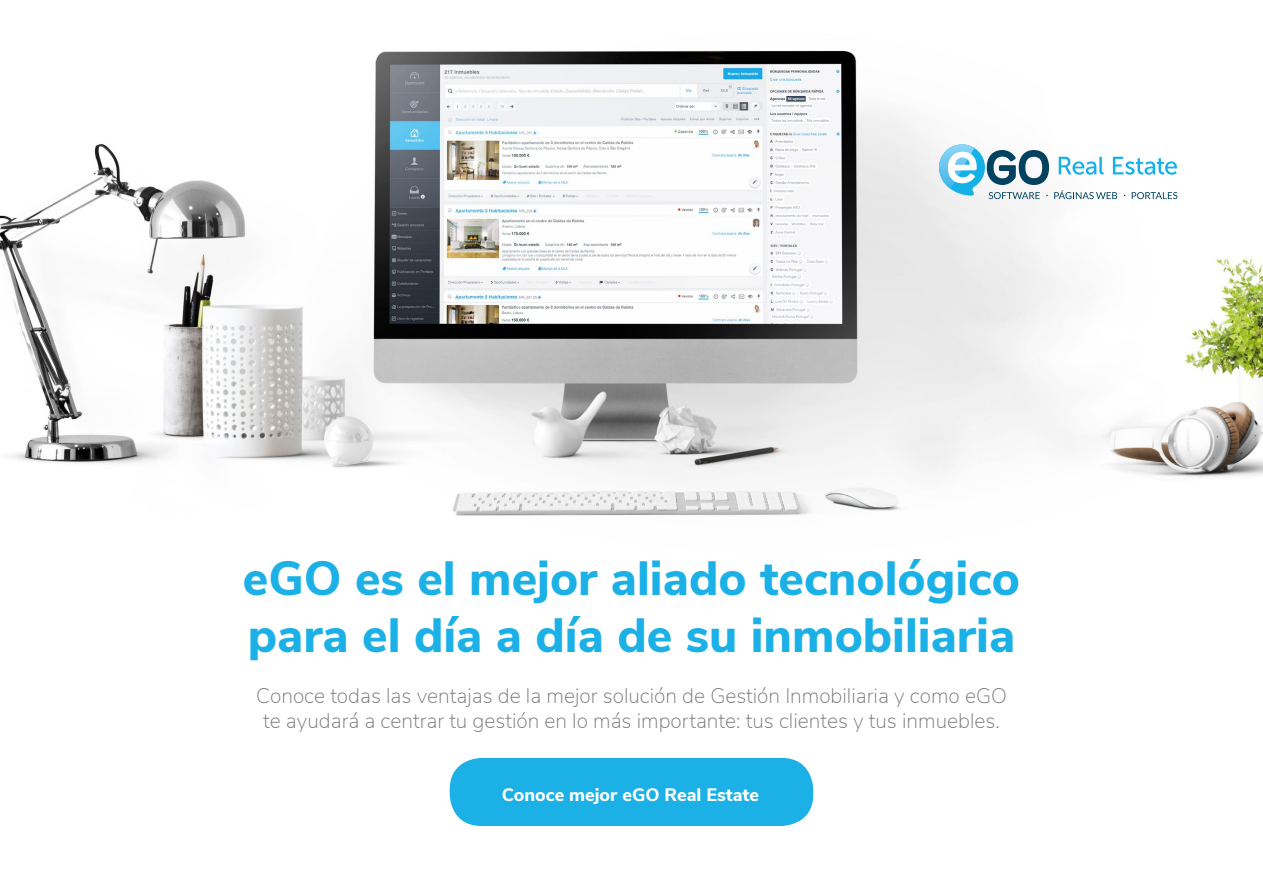
<style>
.page{position:relative;width:1263px;height:893px;background:#fff}
.page>*{position:absolute;margin:0;border:0;box-sizing:border-box;transform-origin:0 0}
.t1{font:800 48px/57.6px "Nunito Sans";color:#1bb1e7}
.t2{font:200 21px/25.2px "Nunito Sans";color:#777;text-align:center}
.t3{font:800 18px "Nunito Sans";color:#fff}
</style>
<div class="page">
<img style="left:0;top:50px;width:1263px;height:466px">
<div style="left:450px;top:758px;width:363px;height:68px;background:#1bb1e7;border-radius:32px"></div>
<svg style="left:939px;top:144px;width:238px;height:55px"></svg>
<h1 class="t1" style="left:243px;top:546px;width:779px">eGO es el mejor aliado tecnológico para el día a día de su inmobiliaria</h1>
<p class="t2" style="left:256px;top:682px;width:752px">Conoce todas las ventajas de la mejor solución de Gestión Inmobiliaria y como eGO te ayudará a centrar tu gestión en lo más importante: tus clientes y tus inmuebles.</p>
<p class="t3" style="left:502px;top:782px;width:259px">Conoce mejor eGO Real Estate</p>
</div>
